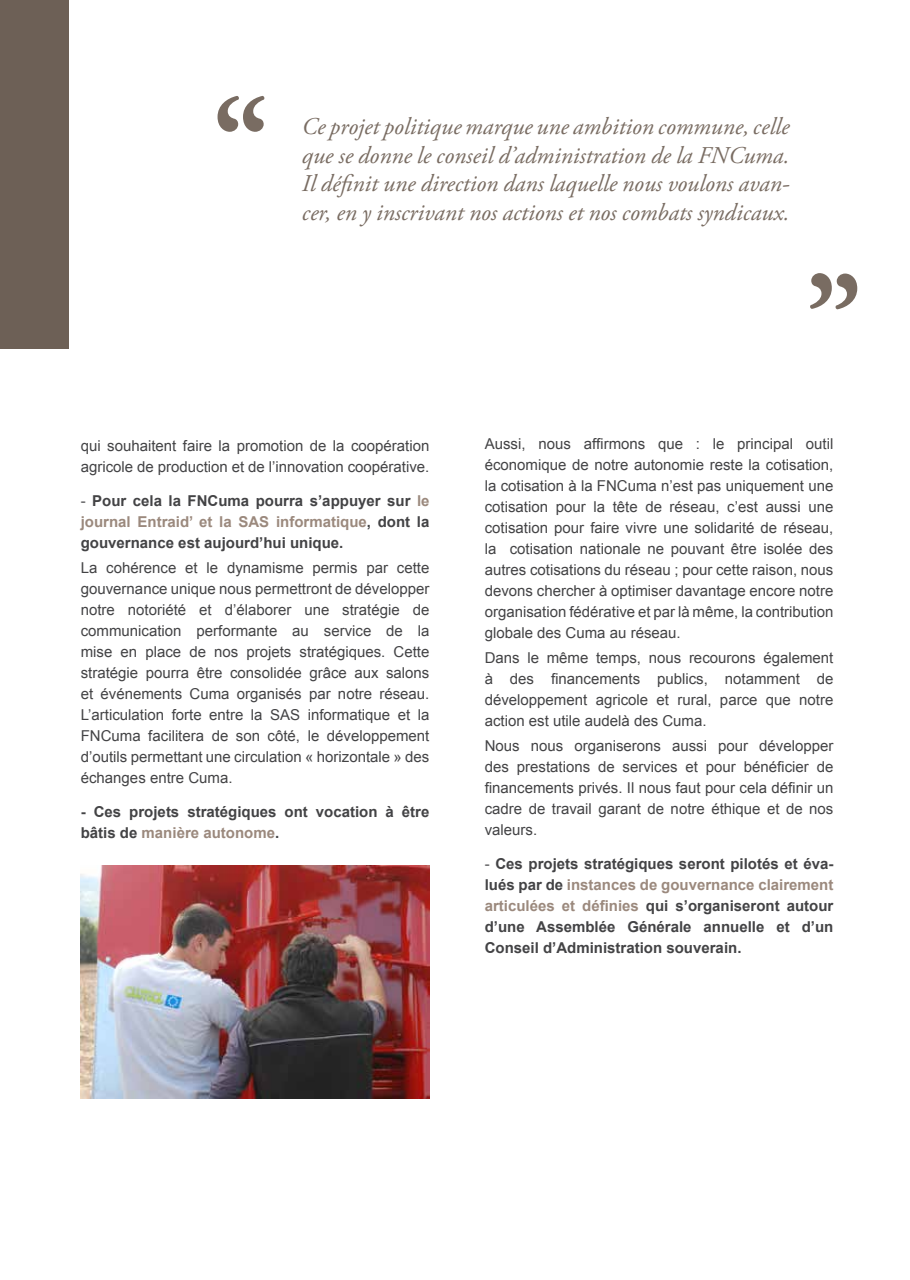
<style>
.page{position:relative;width:910px;height:1280px;background:#fff}
.page>*{position:absolute;margin:0;border:0;box-sizing:border-box;transform-origin:0 0}
.t1{font:700 123px "Adobe Garamond Pro";color:#796c62}
.t2{font:italic 24px/28.5px "Adobe Garamond Pro";color:#796c62;text-align:justify}
.t3{font:15px/21px "Arial";color:#434345;text-align:justify}
.t4{font:700 15px/21px "Arial";color:#434345;text-align:justify}
.s1{font-weight:400}
.s2{color:#9b897d}
</style>
<div class="page">
<div style="left:0;top:0;width:68px;height:349px;background:#6d6056"></div>
<img style="left:81px;top:865px;width:348px;height:234px">
<h1 class="t1" style="left:213px;top:72px;width:58px">‘‘</h1>
<h2 class="t2" style="left:302px;top:113px;width:489px">Ce projet politique marque une ambition commune, celle que se donne le conseil d’administration de la FNCuma.<br>Il définit une direction dans laquelle nous voulons avan&shy;cer, en y inscrivant nos actions et nos combats syndicaux.</h2>
<p class="t3" style="left:81px;top:435px;width:350px">qui souhaitent faire la promotion de la coopération agricole de production et de l’innovation coopérative.</p>
<p class="t4" style="left:81px;top:490px;width:350px"><span class="s1">-</span> Pour cela la FNCuma pourra s’appuyer sur <span class="s2">le journal Entraid’ et la SAS informatique</span>, dont la gouvernance est aujourd’hui unique.</p>
<p class="t3" style="left:81px;top:557px;width:350px">La cohérence et le dynamisme permis par cette gouvernance unique nous permettront de développer notre notoriété et d’élaborer une stratégie de communication performante au service de la mise en place de nos projets stratégiques. Cette stratégie pourra être consolidée grâce aux salons et événements Cuma organisés par notre réseau.<br>L’articulation forte entre la SAS informatique et la FNCuma facilitera de son côté, le développement d’outils permettant une circulation « horizontale » des échanges entre Cuma.</p>
<p class="t4" style="left:81px;top:801px;width:350px">- Ces projets stratégiques ont vocation à être bâtis de <span class="s2">manière autonome</span>.</p>
<p class="t3" style="left:485px;top:433px;width:350px">Aussi, nous affirmons que : le principal outil économique de notre autonomie reste la cotisation, la cotisation à la FNCuma n’est pas uniquement une cotisation pour la tête de réseau, c’est aussi une cotisation pour faire vivre une solidarité de réseau, la cotisation nationale ne pouvant être isolée des autres cotisations du réseau ; pour cette raison, nous devons chercher à optimiser davantage encore notre organisation fédérative et par là même, la contribution globale des Cuma au réseau.</p>
<p class="t3" style="left:485px;top:648px;width:350px">Dans le même temps, nous recourons également à des financements publics, notamment de développement agricole et rural, parce que notre action est utile audelà des Cuma.</p>
<p class="t3" style="left:485px;top:736px;width:350px">Nous nous organiserons aussi pour développer des prestations de services et pour bénéficier de financements privés. Il nous faut pour cela définir un cadre de travail garant de notre éthique et de nos valeurs.</p>
<p class="t4" style="left:485px;top:854px;width:350px"><span class="s1">-</span> Ces projets stratégiques seront pilotés et éva&shy;lués par de <span class="s2">instances de gouvernance clairement articulées et définies</span> qui s’organiseront autour d’une Assemblée Générale annuelle et d’un Conseil d’Administration souverain.</p>
</div>
